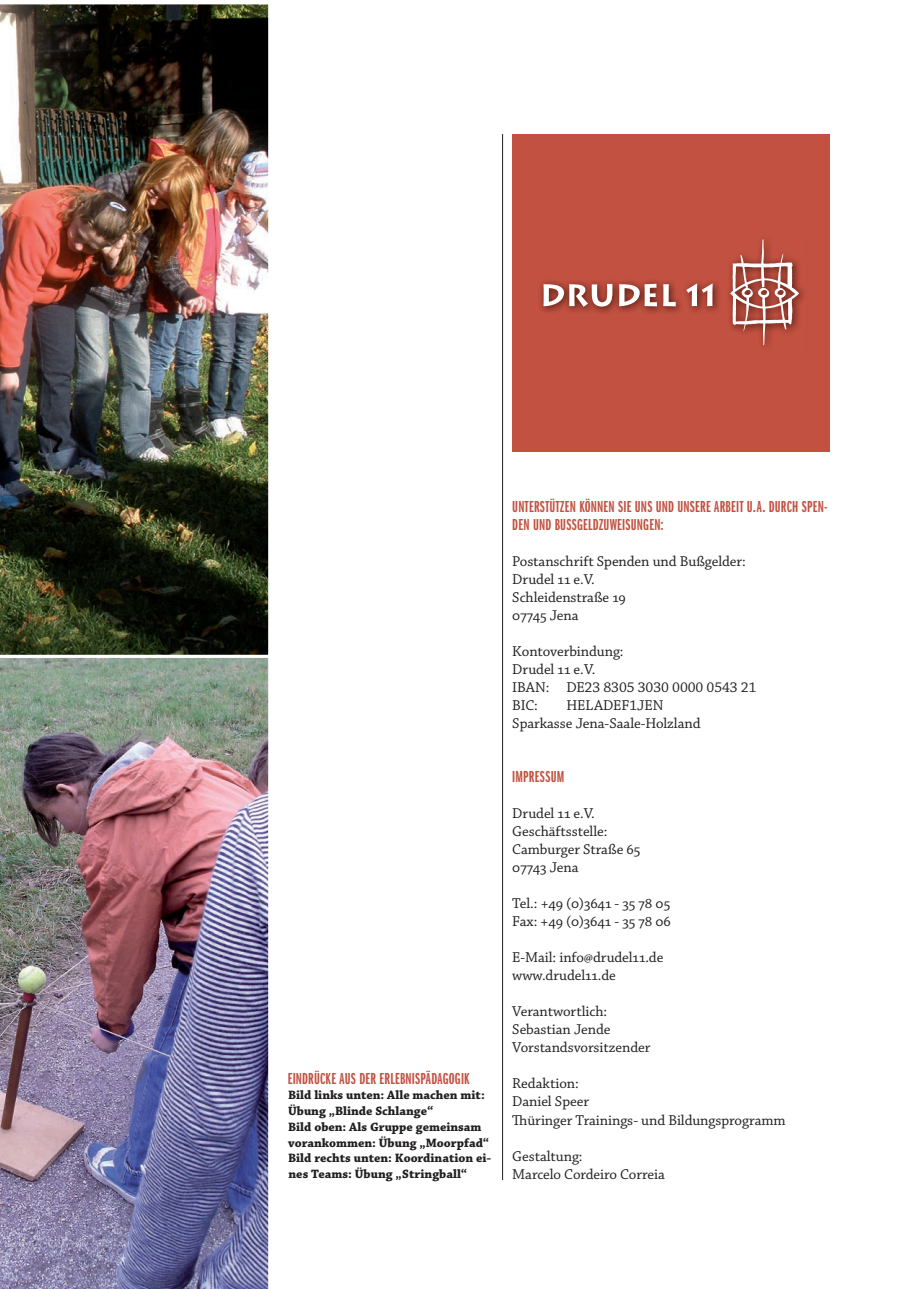
<style>
.page{position:relative;width:906px;height:1289px;background:#fff}
.page>*{position:absolute;margin:0;border:0;box-sizing:border-box;transform-origin:0 0}
.t1{font:16.5px/18px "Franklin Gothic URW Ext Com D Dem";letter-spacing:.01em;color:#c25141}
.t2{font:15px/18px "Chaparral Pro";letter-spacing:-.005em;color:#231f20}
.t3{font:700 12.75px/15.8px "Chaparral Pro";color:#231f20}
</style>
<div class="page">
<img style="left:0;top:658px;width:269px;height:630px">
<img style="left:0;top:4px;width:269px;height:651px">
<div style="left:512px;top:134px;width:317px;height:317px;background:#c25141"></div>
<img style="left:540px;top:281px;width:264px;height:66px">
<svg style="left:730px;top:239px;width:69px;height:106px"></svg>
<svg style="left:543px;top:284px;width:69px;height:23px;background:#c89891"></svg>
<svg style="left:619px;top:284px;width:38px;height:22px"></svg>
<svg style="left:663px;top:284px;width:12px;height:22px"></svg>
<svg style="left:686px;top:283px;width:26px;height:23px"></svg>
<hr style="left:502px;top:134px;width:1px;height:1045px;background:#231f20">
<p class="t1" style="left:288px;top:1069px;width:183px">EINDRÜCKE AUS DER ERLEBNISPÄDAGOGIK</p>
<p class="t3" style="left:288px;top:1087px;width:205px">Bild links unten: Alle machen mit:<br>Übung „Blinde Schlange“<br>Bild oben: Als Gruppe gemeinsam vorankommen: Übung „Moorpfad“<br>Bild rechts unten: Koordination ei&shy;nes Teams: Übung „Stringball“</p>
<p class="t1" style="left:512px;top:498px;width:317px">UNTERSTÜTZEN KÖNNEN SIE UNS UND UNSERE ARBEIT U. A. DURCH SPEN-<br>DEN UND BUSSGELDZUWEISUNGEN:</p>
<p class="t2" style="left:512px;top:553px;width:235px">Postanschrift Spenden und Bußgelder:<br>Drudel 11 e.V.<br>Schleidenstraße 19<br>07745 Jena</p>
<p class="t2" style="left:512px;top:643px;width:246px">Kontoverbindung:<br>Drudel 11 e. V.<br>IBAN: DE23 8305 3030 0000 0543 21<br>BIC:</p>
<p class="t2" style="left:512px;top:697px;width:190px;text-indent:54px">HELADEF1JEN<br>Sparkasse Jena-Saale-Holzland</p>
<p class="t1" style="left:512px;top:768px;width:54px">IMPRESSUM</p>
<p class="t2" style="left:512px;top:805px;width:130px">Drudel 11 e.V.<br>Geschäftsstelle:<br>Camburger Straße 65<br>07743 Jena</p>
<p class="t2" style="left:512px;top:895px;width:160px">Tel.: +49 (0)3641 - 35 78 05<br>Fax: +49 (0)3641 - 35 78 06</p>
<p class="t2" style="left:512px;top:949px;width:152px">E-Mail: info@drudel11.de www.drudel11.de</p>
<p class="t2" style="left:512px;top:1003px;width:139px">Verantwortlich:<br>Sebastian Jende<br>Vorstandsvorsitzender</p>
<p class="t2" style="left:512px;top:1075px;width:68px">Redaktion:</p>
<p class="t2" style="left:512px;top:1093px;width:78px">Daniel Speer</p>
<p class="t2" style="left:527px;top:1111px;width:260px">üringer Trainings- und Bildungsprogramm</p>
<p class="t2" style="left:512px;top:1147px;width:154px">Gestaltung:<br>Marcelo Cordeiro Correia</p>
</div>
